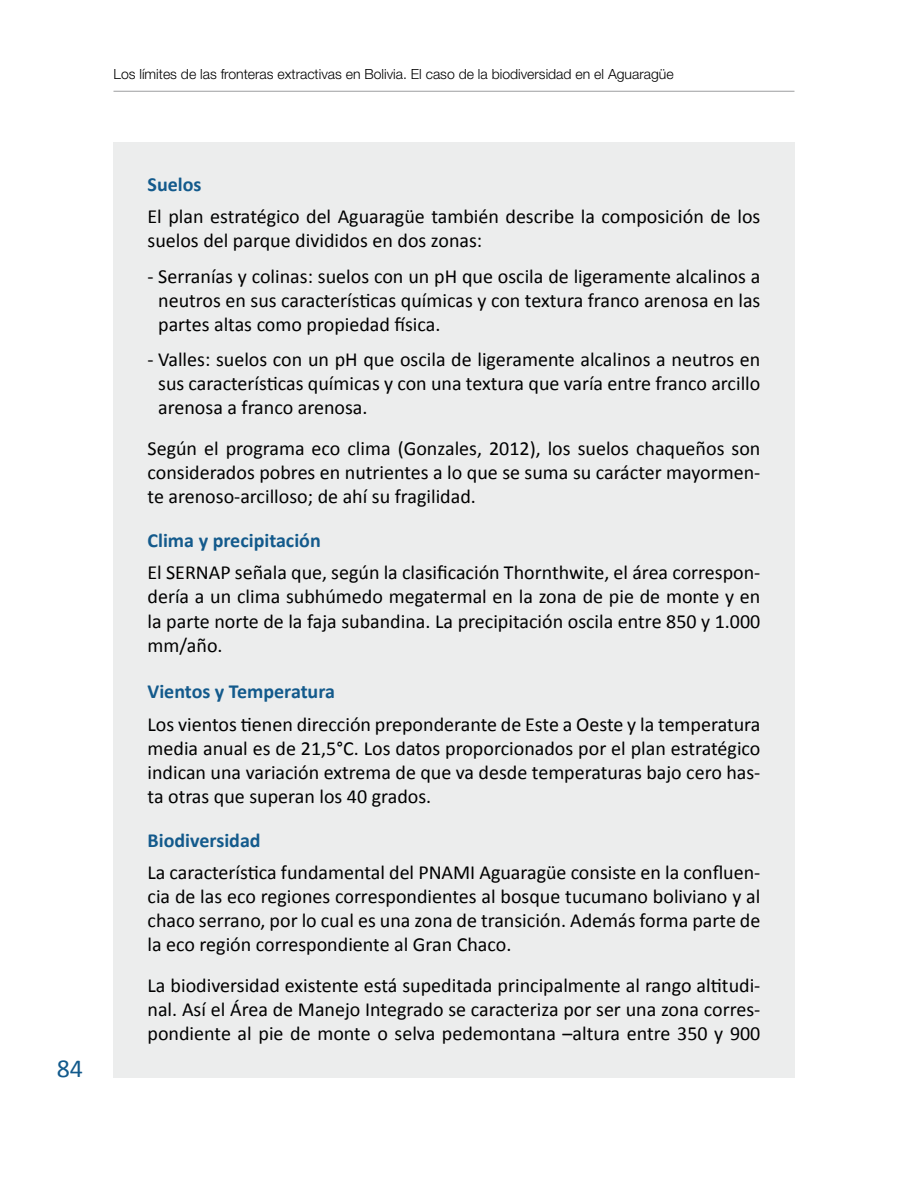
<style>
.page{position:relative;width:908px;height:1191px;background:#fff}
.page>*{position:absolute;margin:0;border:0;box-sizing:border-box;transform-origin:0 0}
.t1{font:26px "Calibri";color:#135a8c}
.t2{font:20px/24px "Calibri";color:#000;text-align:justify}
.t3{font:700 20px "Calibri";color:#135a8c}
.t4{font:300 14px "Helvetica Neue";color:#000}
</style>
<div class="page">
<hr style="left:113px;top:91px;width:681px;height:1px;background:#9c9e9f">
<div style="left:113px;top:142px;width:681px;height:935px;background:#eceded"></div>
<p class="t4" style="left:113px;top:66px;width:561px">Los límites de las fronteras extractivas en Bolivia. El caso de la biodiversidad en el Aguaragüe</p>
<h1 class="t1" style="left:57px;top:1052px;width:28px">84</h1>
<p class="t3" style="left:147px;top:171px;width:55px">Suelos</p>
<p class="t2" style="left:147px;top:205px;width:614px">El plan estratégico del Aguaragüe también describe la composición de los suelos del parque divididos en dos zonas:</p>
<p class="t2" style="left:158px;top:264px;width:603px;text-indent:-11px">- Serranías y colinas: suelos con un pH que oscila de ligeramente alcalinos a neutros en sus características químicas y con textura franco arenosa en las partes altas como propiedad física.</p>
<p class="t2" style="left:158px;top:347px;width:603px;text-indent:-11px">- Valles: suelos con un pH que oscila de ligeramente alcalinos a neutros en sus características químicas y con una textura que varía entre franco arcillo arenosa a franco arenosa.</p>
<p class="t2" style="left:147px;top:436px;width:614px">Según el programa eco clima (Gonzales, 2012), los suelos chaqueños son considerados pobres en nutrientes a lo que se suma su carácter mayormen&shy;te arenoso-arcilloso; de ahí su fragilidad.</p>
<p class="t3" style="left:147px;top:527px;width:175px">Clima y precipitación</p>
<p class="t2" style="left:147px;top:561px;width:614px">El SERNAP señala que, según la clasificación Thornthwite, el área correspon&shy;dería a un clima subhúmedo megatermal en la zona de pie de monte y en la parte norte de la faja subandina. La precipitación oscila entre 850 y 1.000 mm/año.</p>
<p class="t3" style="left:147px;top:679px;width:189px">Vientos y Temperatura</p>
<p class="t2" style="left:147px;top:712px;width:614px">Los vientos tienen dirección preponderante de Este a Oeste y la temperatura media anual es de 21,5°C. Los datos proporcionados por el plan estratégico indican una variación extrema de que va desde temperaturas bajo cero has&shy;ta otras que superan los 40 grados.</p>
<p class="t3" style="left:147px;top:827px;width:114px">Biodiversidad</p>
<p class="t2" style="left:147px;top:860px;width:614px">La característica fundamental del PNAMI Aguaragüe consiste en la confluen&shy;cia de las eco regiones correspondientes al bosque tucumano boliviano y al chaco serrano, por lo cual es una zona de transición. Además forma parte de la eco región correspondiente al Gran Chaco.</p>
<p class="t2" style="left:147px;top:973px;width:614px">La biodiversidad existente está supeditada principalmente al rango altitudi&shy;nal. Así el Área de Manejo Integrado se caracteriza por ser una zona corres&shy;pondiente al pie de monte o selva pedemontana –altura entre 350 y 900</p>
</div>
